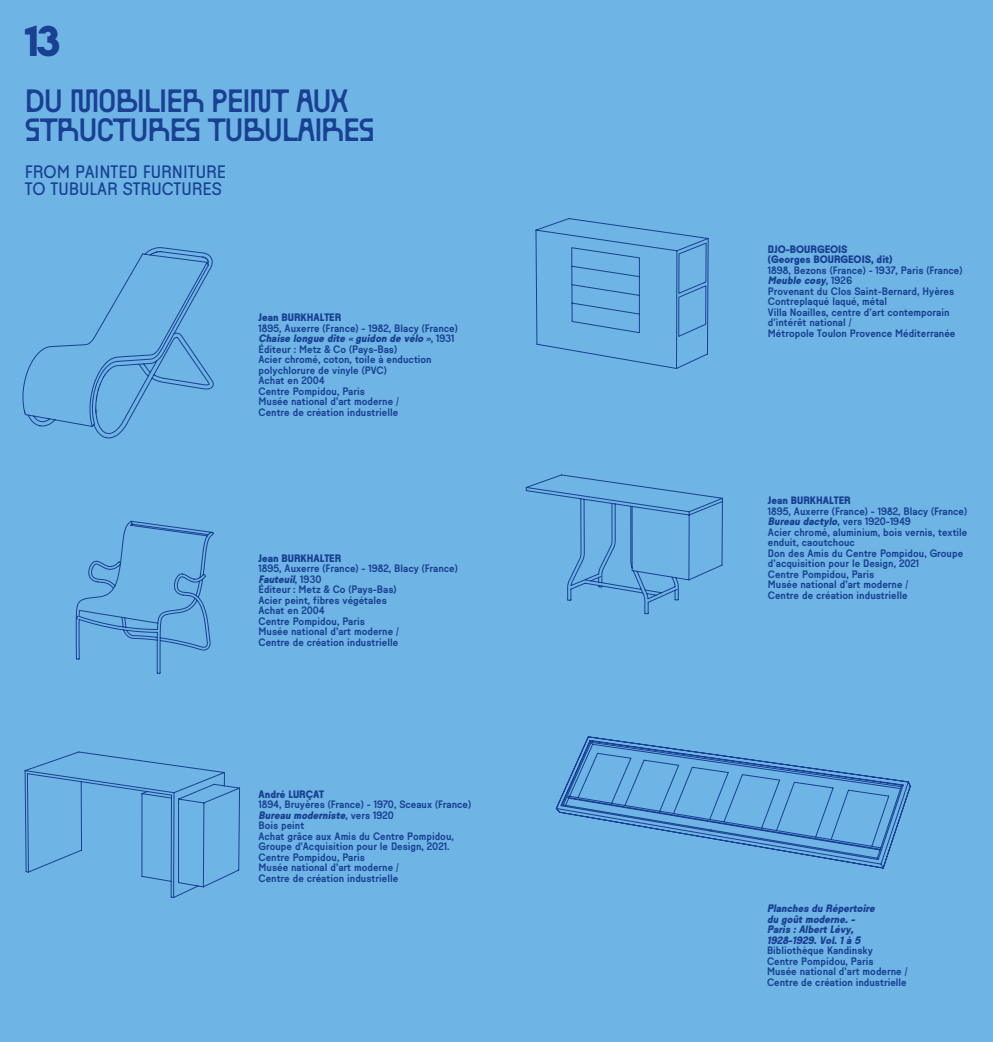
<style>
.page{position:relative;width:993px;height:1042px;background:#fff}
.page>*{position:absolute;margin:0;border:0;box-sizing:border-box;transform-origin:0 0}
.t1{font:700 41.65px "Castello";color:#194093}
.t2{font:500 26.25px/28px "Ball Pill";letter-spacing:-.05em;color:#194093}
.t3{font:17.5px/17.5px "Castello";color:#194093}
.t4{font:500 10.5px/10.5px "Castello";color:#194093}
.t5{font:700 10.5px/10.5px "Castello";color:#194093}
.t6{font:italic 700 10.5px/10.5px "Castello";color:#194093}
.s1{font-weight:700;font-style:italic}
</style>
<div class="page">
<div style="left:0;top:0;width:992px;height:1042px;background:#6eb4e4"></div>
<svg style="left:22px;top:247px;width:192px;height:191px"></svg>
<svg style="left:76px;top:520px;width:138px;height:154px"></svg>
<svg style="left:24px;top:751px;width:216px;height:147px"></svg>
<svg style="left:525px;top:474px;width:198px;height:140px"></svg>
<svg style="left:535px;top:218px;width:173px;height:151px"></svg>
<svg style="left:555px;top:736px;width:355px;height:133px"></svg>
<h1 class="t1" style="left:25px;top:18px;width:37px">13</h1>
<h2 class="t2" style="left:25px;top:86px;width:351px">DU MOBILIER PEINT AUX<br>STRUCTURES TUBULAIRES</h2>
<h3 class="t3" style="left:25px;top:163px;width:203px">FROM PAINTED FURNITURE<br>TO TUBULAR STRUCTURES</h3>
<p class="t5" style="left:258px;top:312px;width:84px">Jean BURKHALTER</p>
<p class="t4" style="left:258px;top:323px;width:201px">1895, Auxerre (France) - 1982, Blacy (France)<br><span class="s1">Chaise longue dite « guidon de vélo »</span>, 1 9 3 1<br>Éditeur : Metz &amp; Co (Pays-Bas)<br>Acier chromé, coton, toile à enduction polychlorure de vinyle (PVC)<br>Achat en 2004<br>Centre Pompidou, Paris<br>Musée national d’art moderne /<br>Centre de création industrielle</p>
<p class="t5" style="left:258px;top:553px;width:84px">Jean BURKHALTER</p>
<p class="t4" style="left:258px;top:563px;width:201px">1895, Auxerre (France) - 1982, Blacy (France)<br><span class="s1">Fauteuil</span>, 1 9 3 0<br>Éditeur : Metz &amp; Co (Pays-Bas)<br>Acier peint, fibres végétales<br>Achat en 2004<br>Centre Pompidou, Paris<br>Musée national d’art moderne /<br>Centre de création industrielle</p>
<p class="t5" style="left:258px;top:789px;width:67px">André LURÇAT</p>
<p class="t4" style="left:258px;top:799px;width:214px">1894, Bruyères (France) - 1970, Sceaux (France)<br><span class="s1">Bureau moderniste</span>, v e r s 1 9 2 0<br>Bois peint<br>Achat grâce aux Amis du Centre Pompidou,<br>Groupe d’Acquisition pour le Design, 2021.<br>Centre Pompidou, Paris<br>Musée national d’art moderne /<br>Centre de création industrielle</p>
<p class="t5" style="left:767px;top:244px;width:126px">DJO-BOURGEOIS (Georges BOURGEOIS, dit)</p>
<p class="t4" style="left:767px;top:265px;width:196px">1898, Bezons (France) - 1937, Paris (France)<br><span class="s1">Meuble cosy</span>, 1 9 2 6<br>Provenant du Clos Saint-Bernard, Hyères Contreplaqué laqué, métal<br>Villa Noailles, centre d’art contemporain d’intérêt national /<br>Métropole Toulon Provence Méditerranée</p>
<p class="t5" style="left:767px;top:495px;width:84px">Jean BURKHALTER</p>
<p class="t4" style="left:767px;top:506px;width:201px">1895, Auxerre (France) - 1982, Blacy (France)<br><span class="s1">Bureau dactylo</span>, v e rs 1 9 2 0 -1 9 49<br>Acier chromé, aluminium, bois vernis, textile enduit, caoutchouc<br>Don des Amis du Centre Pompidou, Groupe d’acquisition pour le Design, 2021<br>Centre Pompidou, Paris<br>Musée national d’art moderne /<br>Centre de création industrielle</p>
<p class="t6" style="left:766px;top:903px;width:111px">Planches du Répertoire du goût moderne. -<br>Paris : Albert Lévy,<br>1928-1929. Vol. 1 à 5</p>
<p class="t4" style="left:766px;top:945px;width:142px">Bibliothèque Kandinsky<br>Centre Pompidou, Paris<br>Musée national d’art moderne /<br>Centre de création industrielle</p>
</div>
